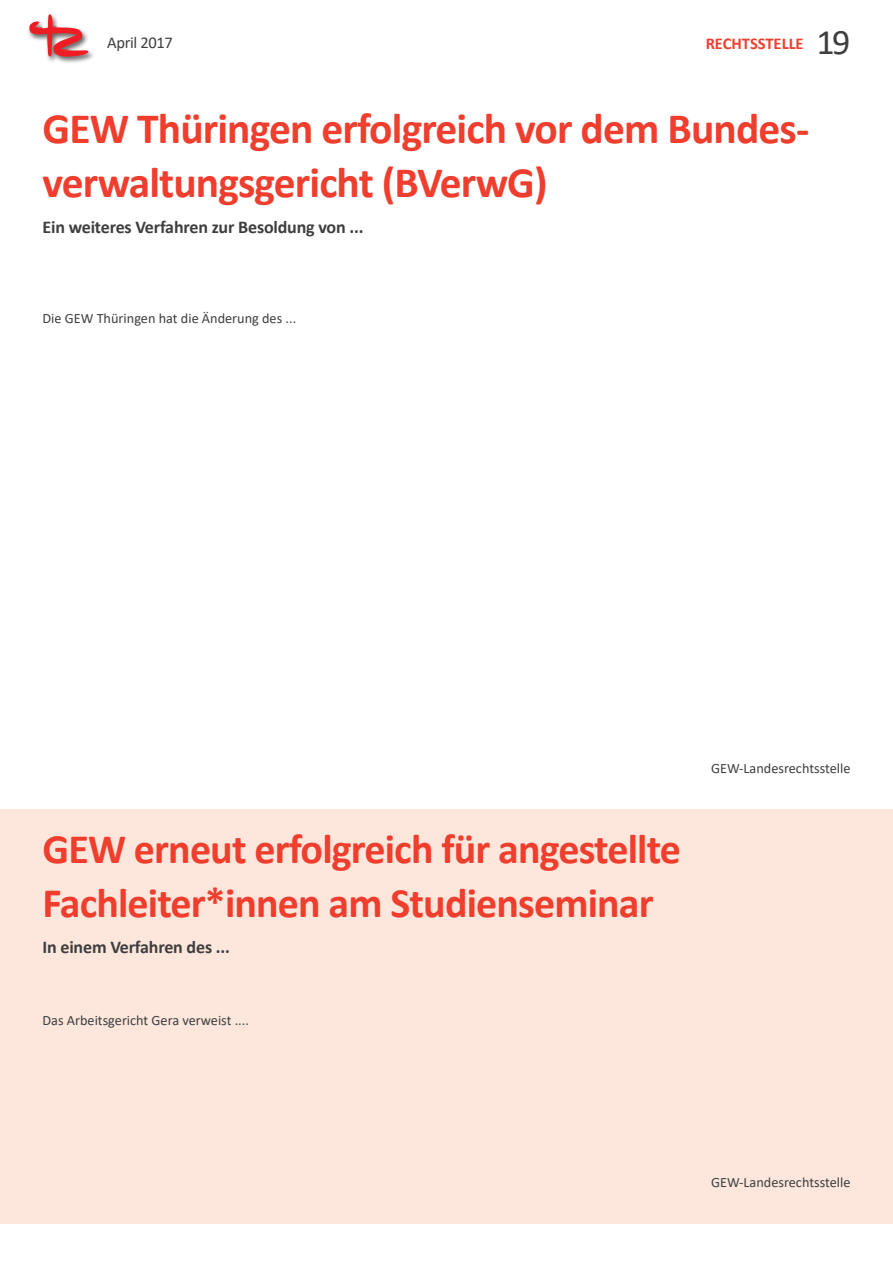
<style>
.page{position:relative;width:893px;height:1263px;background:#fff}
.page>*{position:absolute;margin:0;border:0;box-sizing:border-box;transform-origin:0 0}
.t1{font:700 43.5px/54px "Calibri";letter-spacing:-.02em;color:#ef3e2e}
.t2{font:700 42px/54px "Calibri";letter-spacing:-.02em;color:#ef3e2e}
.t3{font:36px "Calibri";color:#3e3e3f}
.t4{font:700 18px "Calibri";letter-spacing:-.01em;color:#3e3e3f}
.t5{font:700 16.5px "Calibri";color:#ef3e2e}
.t6{font:16.5px "Calibri";letter-spacing:-.02em;color:#3e3e3f}
.t7{font:14.25px "Calibri";color:#3e3e3f}
</style>
<div class="page">
<div style="left:27px;top:0;width:68px;height:64px;background:#231f20;opacity:.69"></div>
<svg style="left:29px;top:14px;width:59px;height:44px"></svg>
<div style="left:0;top:809px;width:893px;height:414px;background:#fde7dc"></div>
<p class="t6" style="left:107px;top:32px;width:67px">April 2017</p>
<h3 class="t3" style="left:816px;top:17px;width:36px">19</h3>
<p class="t5" style="left:706px;top:32px;width:99px">RECHTSSTELLE</p>
<h1 class="t1" style="left:43px;top:101px;width:768px">GEW Thüringen erfolgreich vor dem Bundes&shy;verwaltungsgericht (BVerwG)</h1>
<p class="t4" style="left:43px;top:215px;width:323px">Ein weiteres Verfahren zur Besoldung von ...</p>
<p class="t7" style="left:43px;top:309px;width:255px">Die GEW Thüringen hat die Änderung des ...</p>
<h2 class="t2" style="left:43px;top:822px;width:640px">GEW erneut erfolgreich für angestellte<br>Fachleiter*innen am Studienseminar</h2>
<p class="t4" style="left:43px;top:935px;width:189px">In einem Verfahren des ...</p>
<p class="t7" style="left:43px;top:1011px;width:208px">Das Arbeitsgericht Gera verweist ....</p>
<p class="t7" style="left:711px;top:759px;width:141px">GEW-Landesrechtsstelle</p>
<p class="t7" style="left:711px;top:1173px;width:141px">GEW-Landesrechtsstelle</p>
</div>
